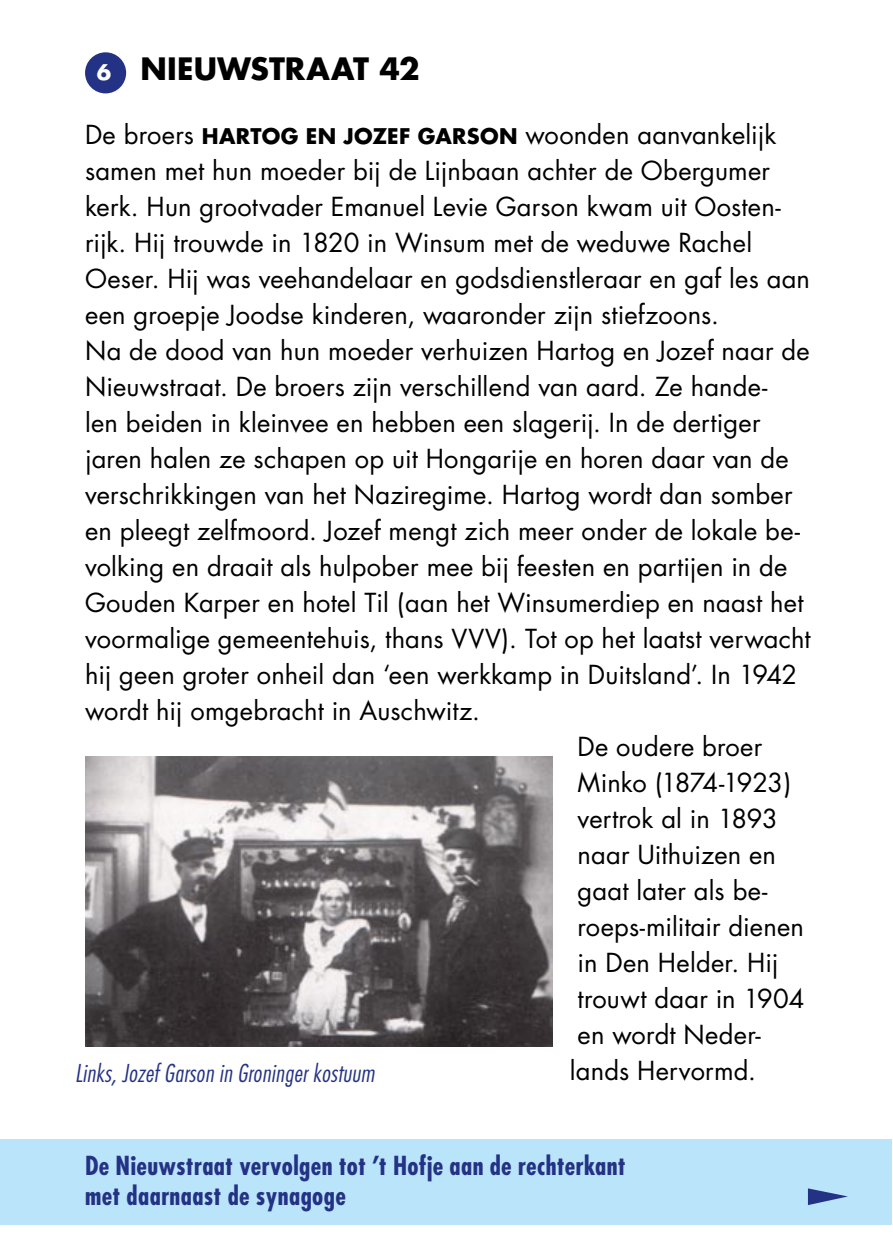
<style>
.page{position:relative;width:893px;height:1259px;background:#fff}
.page>*{position:absolute;margin:0;border:0;box-sizing:border-box;transform-origin:0 0}
.t1{font:700 30px "Futura";letter-spacing:.005em;color:#000}
.t2{font:25.5px "Futura";letter-spacing:.01em;color:#000}
.t3{font:700 condensed 25.5px/30px "Futura";letter-spacing:.015em;color:#243285}
.t4{font:25.5px "Futura";letter-spacing:-.02em;color:#000}
.t5{font:italic 300 condensed 24px "Futura";letter-spacing:.025em;color:#243285}
.t6{font:700 21px "Futura";color:#fff}
.s1{font-weight:700;font-size:21px}
</style>
<div class="page">
<div style="left:0;top:1140px;width:891px;height:85px;background:#bae4f9"></div>
<svg style="left:808px;top:1188px;width:40px;height:17px"></svg>
<img style="left:85px;top:756px;width:467px;height:290px">
<div style="left:85px;top:52px;width:41px;height:41px;background:#243285;border-radius:50%"></div>
<p class="t6" style="left:97px;top:58px;width:16px">6</p>
<p class="t1" style="left:140px;top:49px;width:281px">NIEUWSTRAAT 42</p>
<p class="t2" style="left:85px;top:118px;width:693px">De broers <span class="s1">HARTOG EN JOZEF GARSON</span> woonden aanvankelijk</p>
<p class="t2" style="left:85px;top:154px;width:687px">samen met hun moeder bij de Lijnbaan achter de Obergumer</p>
<p class="t2" style="left:85px;top:190px;width:697px">kerk. Hun grootvader Emanuel Levie Garson kwam uit Oosten-</p>
<p class="t2" style="left:85px;top:226px;width:669px">rijk. Hij trouwde in 1820 in Winsum met de weduwe Rachel</p>
<p class="t2" style="left:85px;top:262px;width:726px">Oeser. Hij was veehandelaar en godsdienstleraar en gaf les aan</p>
<p class="t2" style="left:85px;top:298px;width:635px">een groepje Joodse kinderen, waaronder zijn stiefzoons.</p>
<p class="t2" style="left:85px;top:334px;width:726px">Na de dood van hun moeder verhuizen Hartog en Jozef naar de</p>
<p class="t2" style="left:85px;top:370px;width:684px">Nieuwstraat. De broers zijn verschillend van aard. Ze hande-</p>
<p class="t2" style="left:85px;top:406px;width:677px">len beiden in kleinvee en hebben een slagerij. In de dertiger</p>
<p class="t2" style="left:85px;top:442px;width:705px">jaren halen ze schapen op uit Hongarije en horen daar van de</p>
<p class="t2" style="left:85px;top:478px;width:709px">verschrikkingen van het Naziregime. Hartog wordt dan somber</p>
<p class="t2" style="left:85px;top:514px;width:716px">en pleegt zelfmoord. Jozef mengt zich meer onder de lokale be-</p>
<p class="t2" style="left:85px;top:550px;width:704px">volking en draait als hulpober mee bij feesten en partijen in de</p>
<p class="t2" style="left:85px;top:586px;width:720px">Gouden Karper en hotel Til (aan het Winsumerdiep en naast het</p>
<p class="t2" style="left:85px;top:622px;width:727px">voormalige gemeentehuis, thans VVV). Tot op het laatst verwacht</p>
<p class="t2" style="left:85px;top:658px;width:714px">hij geen groter onheil dan ‘een werkkamp in Duitsland’. In 1942</p>
<p class="t2" style="left:85px;top:694px;width:396px">wordt hij omgebracht in Auschwitz.</p>
<p class="t2" style="left:578px;top:730px;width:186px">De oudere broer</p>
<p class="t4" style="left:578px;top:766px;width:215px">Minko (1874-1923)</p>
<p class="t2" style="left:578px;top:802px;width:202px">vertrok al in 1893</p>
<p class="t2" style="left:578px;top:838px;width:200px">naar Uithuizen en</p>
<p class="t2" style="left:578px;top:874px;width:191px">gaat later als be-</p>
<p class="t2" style="left:578px;top:910px;width:228px">roeps-militair dienen</p>
<p class="t2" style="left:578px;top:946px;width:202px">in Den Helder. Hij</p>
<p class="t2" style="left:578px;top:982px;width:229px">trouwt daar in 1904</p>
<p class="t2" style="left:578px;top:1018px;width:185px">en wordt Neder-</p>
<p class="t2" style="left:570px;top:1054px;width:188px">lands Hervormd.</p>
<p class="t5" style="left:75px;top:1059px;width:301px">Links, Jozef Garson in Groninger kostuum</p>
<p class="t3" style="left:85px;top:1150px;width:542px">De Nieuwstraat vervolgen tot ’t Hofje aan de rechterkant met daarnaast de synagoge</p>
</div>
